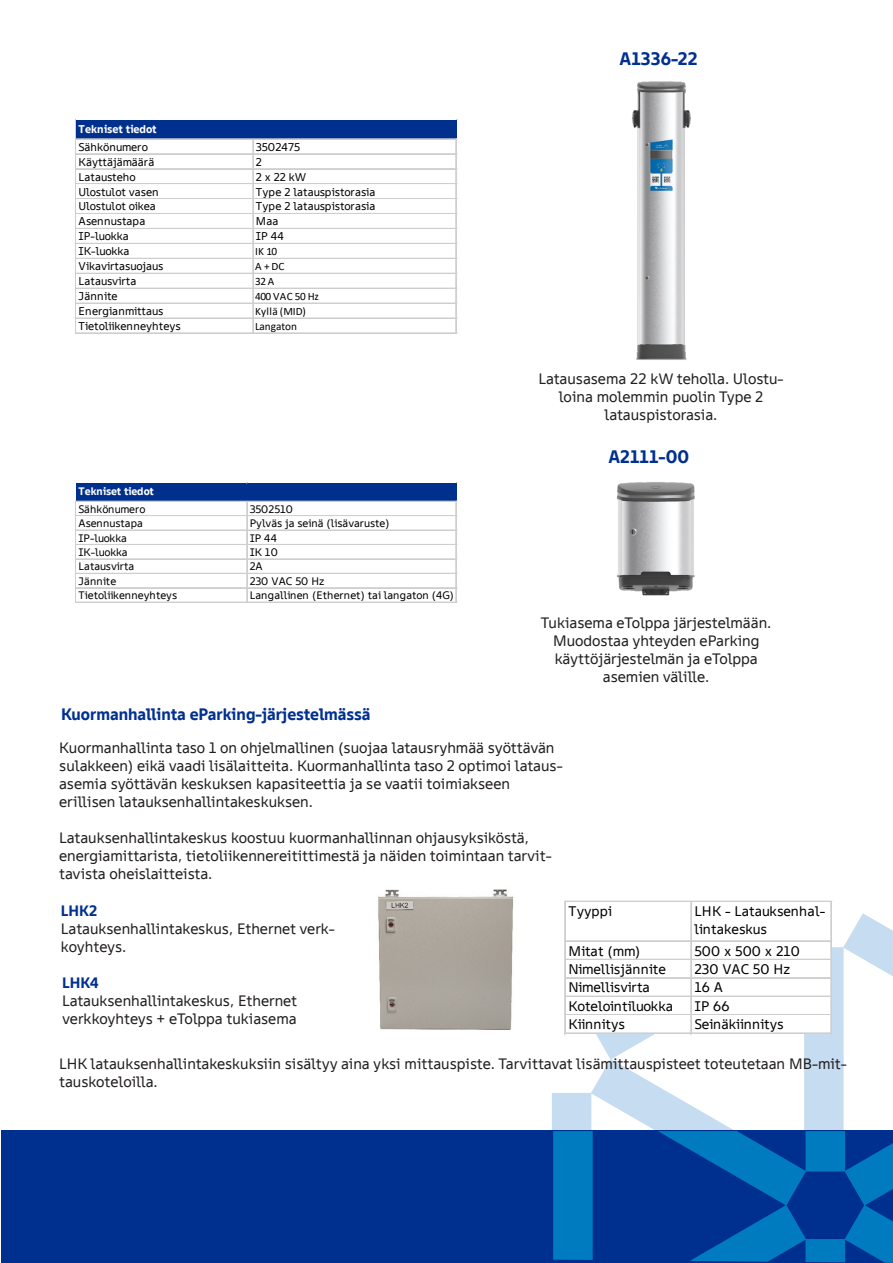
<style>
.page{position:relative;width:893px;height:1263px;background:#fff}
.page>*{position:absolute;margin:0;border:0;box-sizing:border-box;transform-origin:0 0}
.t1{font:18px "TT Fellows Dm Bd";color:#00308f}
.t2{font:16.5px "TT Fellows Dm Bd";color:#00308f}
.t3{font:15px/18px "TT Fellows";color:#231f20}
.t4{font:15px "TT Fellows Dm Bd";color:#00308f}
.t5{font:13.8px/18.5px "TT Fellows";color:#000}
.t6{font:11.25px/15px "TT Fellows";color:#000}
.t7{font:11.25px/15px "Calibri";letter-spacing:-.005em;color:#000}
.t8{font:11.25px "TT Fellows Dm Bd";letter-spacing:-.005em;color:#fff}
.t9{font:10.8px/14.4px "TT Fellows";color:#000}
.t10{font:10.8px "TT Fellows Dm Bd";letter-spacing:-.005em;color:#fff}
</style>
<div class="page">
<svg style="left:552px;top:913px;width:341px;height:218px"></svg>
<img style="left:378px;top:889px;width:136px;height:141px">
<div style="left:1px;top:1131px;width:892px;height:132px;background:#00308f"></div>
<svg style="left:553px;top:1131px;width:340px;height:132px"></svg>
<img style="left:632px;top:81px;width:59px;height:279px">
<img style="left:617px;top:482px;width:78px;height:114px">
<div style="left:566px;top:902px;width:266px;height:132px;background:#fff"></div>
<hr style="left:566px;top:901px;width:266px;height:1px;background:#cfcdcd">
<hr style="left:566px;top:940px;width:266px;height:1px;background:#cfcdcd">
<hr style="left:566px;top:941px;width:266px;height:1px;background:#cfcdcd">
<hr style="left:566px;top:959px;width:266px;height:1px;background:#cfcdcd">
<hr style="left:566px;top:977px;width:266px;height:1px;background:#cfcdcd">
<hr style="left:566px;top:978px;width:266px;height:1px;background:#cfcdcd">
<hr style="left:566px;top:996px;width:266px;height:1px;background:#cfcdcd">
<hr style="left:566px;top:1014px;width:266px;height:1px;background:#cfcdcd">
<hr style="left:566px;top:1033px;width:266px;height:1px;background:#cfcdcd">
<hr style="left:564px;top:901px;width:1px;height:134px;background:#cfcdcd">
<hr style="left:565px;top:901px;width:1px;height:133px;background:#cfcdcd">
<hr style="left:691px;top:902px;width:1px;height:133px;background:#cfcdcd">
<hr style="left:831px;top:902px;width:1px;height:133px;background:#cfcdcd">
<div style="left:76px;top:120px;width:380px;height:20px;background:#00308e"></div>
<hr style="left:76px;top:139px;width:380px;height:1px;background:#cfcdcd">
<hr style="left:76px;top:153px;width:380px;height:1px;background:#cfcdcd">
<hr style="left:76px;top:154px;width:380px;height:1px;background:#cfcdcd">
<hr style="left:76px;top:168px;width:380px;height:1px;background:#cfcdcd">
<hr style="left:76px;top:169px;width:380px;height:1px;background:#cfcdcd">
<hr style="left:76px;top:183px;width:380px;height:1px;background:#cfcdcd">
<hr style="left:76px;top:184px;width:380px;height:1px;background:#cfcdcd">
<hr style="left:76px;top:198px;width:380px;height:1px;background:#cfcdcd">
<hr style="left:76px;top:213px;width:380px;height:1px;background:#cfcdcd">
<hr style="left:76px;top:228px;width:380px;height:1px;background:#cfcdcd">
<hr style="left:76px;top:243px;width:380px;height:1px;background:#cfcdcd">
<hr style="left:76px;top:258px;width:380px;height:1px;background:#cfcdcd">
<hr style="left:76px;top:273px;width:380px;height:1px;background:#cfcdcd">
<hr style="left:76px;top:288px;width:380px;height:1px;background:#cfcdcd">
<hr style="left:76px;top:303px;width:380px;height:1px;background:#cfcdcd">
<hr style="left:76px;top:318px;width:380px;height:1px;background:#cfcdcd">
<hr style="left:75px;top:119px;width:1px;height:215px;background:#cfcdcd">
<hr style="left:76px;top:119px;width:1px;height:215px;background:#cfcdcd">
<hr style="left:76px;top:333px;width:380px;height:1px;background:#cfcdcd">
<hr style="left:455px;top:140px;width:1px;height:194px;background:#cfcdcd">
<hr style="left:456px;top:140px;width:1px;height:194px;background:#cfcdcd">
<hr style="left:253px;top:140px;width:1px;height:194px;background:#cfcdcd">
<div style="left:76px;top:483px;width:380px;height:19px;background:#00308e"></div>
<hr style="left:76px;top:501px;width:380px;height:1px;background:#cfcdcd">
<hr style="left:76px;top:515px;width:380px;height:1px;background:#cfcdcd">
<hr style="left:76px;top:516px;width:380px;height:1px;background:#cfcdcd">
<hr style="left:76px;top:530px;width:380px;height:1px;background:#cfcdcd">
<hr style="left:76px;top:544px;width:380px;height:1px;background:#cfcdcd">
<hr style="left:76px;top:559px;width:380px;height:1px;background:#cfcdcd">
<hr style="left:76px;top:573px;width:380px;height:1px;background:#cfcdcd">
<hr style="left:76px;top:602px;width:380px;height:1px;background:#cfcdcd">
<hr style="left:76px;top:501px;width:1px;height:102px;background:#cfcdcd">
<hr style="left:246px;top:502px;width:1px;height:101px;background:#cfcdcd">
<hr style="left:247px;top:502px;width:1px;height:101px;background:#cfcdcd">
<hr style="left:455px;top:502px;width:1px;height:101px;background:#cfcdcd">
<hr style="left:456px;top:502px;width:1px;height:101px;background:#cfcdcd">
<hr style="left:76px;top:587px;width:381px;height:1px;background:#cfcdcd">
<hr style="left:76px;top:588px;width:380px;height:1px;background:#cfcdcd">
<p class="t8" style="left:79px;top:122px;width:80px">Tekniset tiedot</p>
<p class="t6" style="left:79px;top:139px;width:71px">Sähkönumero</p>
<p class="t6" style="left:79px;top:154px;width:77px">Käyttäjämäärä<br>Latausteho</p>
<p class="t6" style="left:79px;top:199px;width:79px">Ulostulot oikea<br>Asennustapa</p>
<p class="t6" style="left:79px;top:184px;width:82px">Ulostulot vasen</p>
<p class="t6" style="left:79px;top:229px;width:87px">IP-luokka<br>IK-luokka<br>Vikavirtasuojaus<br>Latausvirta<br>Jännite</p>
<p class="t6" style="left:79px;top:303px;width:104px">Energianmittaus<br>Tietoliikenneyhteys</p>
<p class="t10" style="left:78px;top:485px;width:77px">Tekniset tiedot</p>
<p class="t9" style="left:78px;top:501px;width:69px">Sähkönumero<br>Asennustapa</p>
<p class="t9" style="left:78px;top:545px;width:51px">IK-luokka</p>
<p class="t9" style="left:78px;top:530px;width:50px">IP-luokka</p>
<p class="t9" style="left:78px;top:559px;width:100px">Latausvirta<br>Jännite<br>Tietoliikenneyhteys</p>
<p class="t6" style="left:256px;top:139px;width:121px">3502475<br>2<br>2x22kW<br>Type 2 latauspistorasia<br>Type 2 latauspistorasia<br>Maa<br>IP 44</p>
<p class="t7" style="left:255px;top:244px;width:65px">IK 10<br>A+DC<br>32A<br>400 VAC 50 Hz<br>Kyllä (MID)<br>Langaton</p>
<p class="t9" style="left:250px;top:501px;width:206px">3502510<br>Pylväs ja seinä (lisävaruste)<br>IP 44<br>IK 10<br>2A<br>230 VAC 50 Hz<br>Langallinen (Ethernet) tai langaton (4G)</p>
<p class="t1" style="left:619px;top:48px;width:80px">A1336-22</p>
<p class="t3" style="left:538px;top:370px;width:247px;text-align:center">Latausasema 22 kW teholla. Ulostu&shy;loina molemmin puolin Type 2 latauspistorasia.</p>
<p class="t1" style="left:608px;top:446px;width:82px">A2111-00</p>
<p class="t3" style="left:541px;top:614px;width:232px;text-align:center">Tukiasema eTolppa järjestelmään.<br>Muodostaa yhteyden eParking käyttöjärjestelmän ja eTolppa asemien välille.</p>
<p class="t2" style="left:61px;top:704px;width:311px">Kuormanhallinta eParking-järjestelmässä</p>
<p class="t3" style="left:59px;top:738px;width:505px">Kuormanhallinta taso 1 on ohjelmallinen (suojaa latausryhmää syöttävän sulakkeen) eikä vaadi lisälaitteita. Kuormanhallinta taso 2 optimoi lataus&shy;asemia syöttävän keskuksen kapasiteettia ja se vaatii toimiakseen erillisen latauksenhallintakeskuksen.</p>
<p class="t3" style="left:59px;top:828px;width:494px">Latauksenhallintakeskus koostuu kuormanhallinnan ohjausyksiköstä, energiamittarista, tietoliikennereitittimestä ja näiden toimintaan tarvit&shy;tavista oheislaitteista.</p>
<p class="t4" style="left:61px;top:902px;width:38px">LHK2</p>
<p class="t3" style="left:61px;top:920px;width:275px">Latauksenhallintakeskus, Ethernet verk&shy;koyhteys.</p>
<p class="t4" style="left:62px;top:973px;width:38px">LHK4</p>
<p class="t3" style="left:62px;top:991px;width:237px">Latauksenhallintakeskus, Ethernet verkkoyhteys + eTolppa tukiasema</p>
<p class="t3" style="left:59px;top:1055px;width:789px">LHK latauksenhallintakeskuksiin sisältyy aina yksi mittauspiste. Tarvittavat lisämittauspisteet toteutetaan MB-mit&shy;tauskoteloilla.</p>
<p class="t5" style="left:568px;top:902px;width:46px">Tyyppi</p>
<p class="t5" style="left:568px;top:941px;width:99px">Mitat (mm)<br>Nimellisjännite</p>
<p class="t5" style="left:694px;top:902px;width:132px">LHK - Latauksenhal&shy;lintakeskus</p>
<p class="t5" style="left:694px;top:941px;width:107px">500 x 500 x 210<br>230 VAC 50 Hz<br>16 A<br>IP 66<br>Seinäkiinnitys</p>
<p class="t5" style="left:568px;top:978px;width:106px">Nimellisvirta<br>Kotelointiluokka<br>Kiinnitys</p>
</div>
